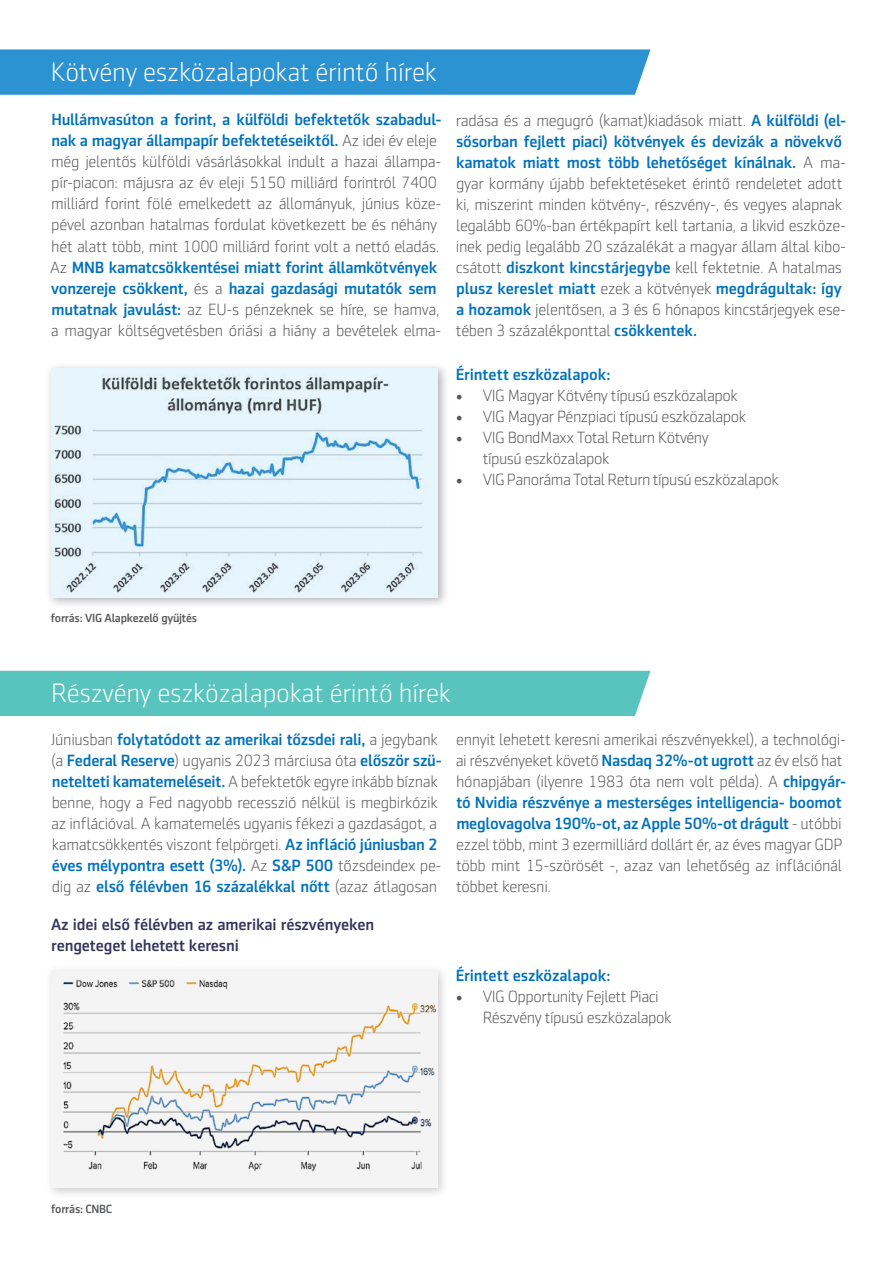
<style>
.page{position:relative;width:893px;height:1263px;background:#fff}
.page>*{position:absolute;margin:0;border:0;box-sizing:border-box;transform-origin:0 0}
.t1{font:300 27px "Sentico Sans DT";letter-spacing:-.01em;color:#fff}
.t2{font:300 16.5px/21px "Sentico Sans DT";letter-spacing:-.02em;color:#58595b}
.t3{font:500 16.5px/21px "Sentico Sans DT";letter-spacing:-.01em;color:#34355e}
.t4{font:500 16.5px "Sentico Sans DT";letter-spacing:-.01em;color:#0072bc}
.t5{font:500 12px "Sentico Sans DT";letter-spacing:-.02em;color:#58595b}
.s1{font-weight:500;color:#0072bc}
.s2{font-family:"Minion Pro";font-weight:400;font-size:18px}
</style>
<div class="page">
<div style="left:0;top:49px;width:650px;height:46px;background:#2b93d1"></div>
<div style="left:45px;top:964px;width:405px;height:236px;background:#000;opacity:.2"></div>
<img style="left:51px;top:970px;width:386px;height:217px">
<div style="left:0;top:671px;width:650px;height:45px;background:#58c4bd"></div>
<div style="left:45px;top:362px;width:405px;height:247px;background:#000;opacity:.3"></div>
<img style="left:51px;top:368px;width:387px;height:229px">
<h1 class="t1" style="left:51px;top:58px;width:388px">Kötvény eszközalapokat érintő hírek</h1>
<p class="t2" style="left:50px;top:110px;width:393px"><span class="s1">Hullámvasúton a forint, a külföldi befektetők szabadul&shy;nak a magyar állampapír befektetéseiktől.</span> Az idei év eleje még jelentős külföldi vásárlásokkal indult a hazai állampa&shy;pír-piacon: májusra az év eleji 5150 milliárd forintról 7400 milliárd forint fölé emelkedett az állományuk, június köze&shy;pével azonban hatalmas fordulat következett be és néhány hét alatt több, mint 1000 milliárd forint volt a nettó eladás.<br>Az <span class="s1">MNB kamatcsökkentései miatt forint államkötvények vonzereje csökkent,</span> és a <span class="s1">hazai gazdasági mutatók sem mutatnak javulást:</span> az EU-s pénzeknek se híre, se hamva, a magyar költségvetésben óriási a hiány a bevételek elma-</p>
<p class="t2" style="left:456px;top:110px;width:392px">radása és a megugró (kamat)kiadások miatt. <span class="s1">A külföldi (el&shy;sősorban fejlett piaci) kötvények és devizák a növekvő kamatok miatt most több lehetőséget kínálnak.</span> A ma&shy;gyar kormány újabb befektetéseket érintő rendeletet adott ki, miszerint minden kötvény-, részvény-, és vegyes alapnak legalább 60%-ban értékpapírt kell tartania, a likvid eszköze&shy;inek pedig legalább 20 százalékát a magyar állam által kibo&shy;csátott <span class="s1">diszkont kincstárjegybe</span> kell fektetnie. A hatalmas <span class="s1">plusz kereslet miatt</span> ezek a kötvények <span class="s1">megdrágultak: így a hozamok</span> jelentősen, a 3 és 6 hónapos kincstárjegyek ese&shy;tében 3 százalékponttal <span class="s1">csökkentek.</span></p>
<p class="t5" style="left:51px;top:611px;width:148px">forrás: VIG Alapkezelő gyűjtés</p>
<p class="t4" style="left:456px;top:365px;width:156px">Érintett eszközalapok:</p>
<p class="t2" style="left:456px;top:385px;width:284px"><span class="s2">•</span> VIG Magyar Kötvény típusú eszközalapok</p>
<p class="t2" style="left:456px;top:406px;width:292px"><span class="s2">•</span> VIG Magyar Pénzpiaci típusú eszközalapok</p>
<p class="t2" style="left:483px;top:427px;width:228px;text-indent:-27px"><span class="s2">•</span> VIG BondMaxx Total Return Kötvény típusú eszközalapok</p>
<p class="t2" style="left:456px;top:469px;width:325px"><span class="s2">•</span> VIG Panoráma Total Return típusú eszközalapok</p>
<h1 class="t1" style="left:51px;top:678px;width:402px">Részvény eszközalapokat érintő hírek</h1>
<p class="t2" style="left:51px;top:729px;width:392px">Júniusban <span class="s1">folytatódott az amerikai tőzsdei rali,</span> a jegybank (a <span class="s1">Federal Reserve</span>) ugyanis 2023 márciusa óta <span class="s1">először szü&shy;netelteti kamatemeléseit.</span> A befektetők egyre inkább bíznak benne, hogy a Fed nagyobb recesszió nélkül is megbirkózik az inflációval. A kamatemelés ugyanis fékezi a gazdaságot, a kamatcsökkentés viszont felpörgeti. <span class="s1">Az infláció júniusban 2 éves mélypontra esett (3%).</span> Az <span class="s1">S&amp;P 500</span> tőzsdeindex pe&shy;dig az <span class="s1">első félévben 16 százalékkal nőtt</span> (azaz átlagosan</p>
<p class="t2" style="left:456px;top:729px;width:392px">ennyit lehetett keresni amerikai részvényekkel), a technológi&shy;ai részvényeket követő <span class="s1">Nasdaq 32%-ot ugrott</span> az év első hat hónapjában (ilyenre 1983 óta nem volt példa). A <span class="s1">chipgyár&shy;tó Nvidia részvénye a mesterséges intelligencia- boomot meglovagolva 190%-ot, az Apple 50%-ot drágult</span> - utóbbi ezzel több, mint 3 ezermilliárd dollárt ér, az éves magyar GDP több mint 15-szörösét -, azaz van lehetőség az inflációnál többet keresni.</p>
<p class="t3" style="left:51px;top:914px;width:325px">Az idei első félévben az amerikai részvényeken rengeteget lehetett keresni</p>
<p class="t5" style="left:51px;top:1202px;width:63px">forrás: CNBC</p>
<p class="t4" style="left:456px;top:966px;width:156px">Érintett eszközalapok:</p>
<p class="t2" style="left:483px;top:986px;width:190px;text-indent:-27px"><span class="s2">•</span> VIG Opportunity Fejlett Piaci<br>Részvény típusú eszközalapok</p>
</div>
